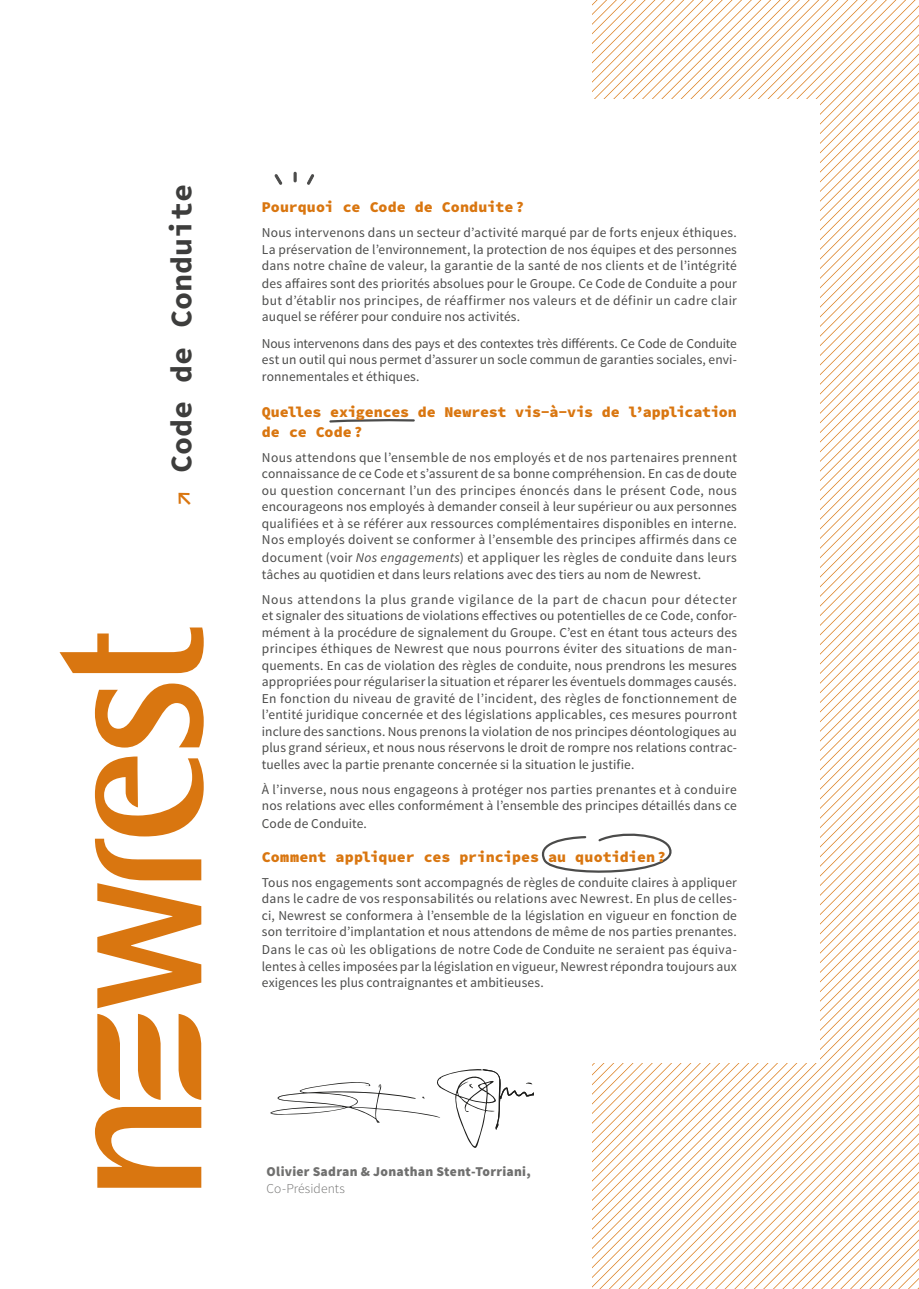
<style>
.page{position:relative;width:919px;height:1289px;background:#fff}
.page>*{position:absolute;margin:0;border:0;box-sizing:border-box;transform-origin:0 0}
.t1{font:30.15px "Source Code Variable";color:#3d3d3c}
.t2{font:15px/19.5px "Source Code Variable";letter-spacing:-.005em;color:#d97610}
.t3{font:13.5px/16.5px "Source Sans Pro";letter-spacing:.01em;color:#4b4b4a;text-align:justify}
.Labeur_drapeau{font:900 13.5px "Source Sans Pro";letter-spacing:.02em;color:#70706f}
.Labeur_drapeau-2{font:300 13.5px "Source Sans Pro";letter-spacing:.005em;color:#70706f}
.s1{font-size:28.5px;color:#d97610}
.s2{font-style:italic}
</style>
<div class="page">
<svg style="left:592px;top:0;width:326px;height:1288px"></svg>
<div style="left:262px;top:99px;width:557px;height:963px;background:#fff"></div>
<svg style="left:95px;top:1107px;width:106px;height:80px"></svg>
<svg style="left:95px;top:683px;width:109px;height:64px"></svg>
<svg style="left:60px;top:627px;width:144px;height:46px"></svg>
<svg style="left:95px;top:756px;width:109px;height:343px"></svg>
<svg style="left:307px;top:174px;width:8px;height:11px"></svg>
<svg style="left:294px;top:172px;width:2px;height:10px"></svg>
<svg style="left:274px;top:174px;width:9px;height:11px"></svg>
<svg style="left:329px;top:419px;width:86px;height:4px"></svg>
<svg style="left:541px;top:833px;width:131px;height:40px"></svg>
<svg style="left:270px;top:1069px;width:264px;height:79px"></svg>
<p class="t1" style="left:159px;top:507px;width:325px;rotate:-90deg"><span class="s1">↗</span> Code de Conduite</p>
<p class="t2" style="left:262px;top:198px;width:264px">Pourquoi ce Code de Conduite?</p>
<p class="t3" style="left:262px;top:224px;width:476px">Nous intervenons dans un secteur d’activité marqué par de forts enjeux éthiques.<br>La préservation de l’environnement, la protection de nos équipes et des personnes dans notre chaîne de valeur, la garantie de la santé de nos clients et de l’intégrité</p>
<p class="t3" style="left:262px;top:275px;width:476px">des affaires sont des priorités absolues pour le Groupe. Ce Code de Conduite a pour but d’établir nos principes, de réaffirmer nos valeurs et de définir un cadre clair auquel se référer pour conduire nos activités.</p>
<p class="t3" style="left:262px;top:335px;width:476px">Nous intervenons dans des pays et des contextes très différents. Ce Code de Conduite est un outil qui nous permet d’assurer un socle commun de garanties sociales, envi&shy;ronnementales et éthiques.</p>
<p class="t2" style="left:262px;top:403px;width:476px">Quelles exigences de Newrest vis-à-vis de l’application de ce Code?</p>
<p class="t3" style="left:262px;top:449px;width:476px">Nous attendons que l’ensemble de nos employés et de nos partenaires prennent connaissance de ce Code et s’assurent de sa bonne compréhension. En cas de doute ou question concernant l’un des principes énoncés dans le présent Code, nous encourageons nos employés à demander conseil à leur supérieur ou aux personnes qualifiées et à se référer aux ressources complémentaires disponibles en interne.<br>Nos employés doivent se conformer à l’ensemble des principes affirmés dans ce</p>
<p class="t3" style="left:262px;top:549px;width:476px">document (voir <span class="s2">Nos engagements</span>) et appliquer les règles de conduite dans leurs tâches au quotidien et dans leurs relations avec des tiers au nom de Newrest.</p>
<p class="t3" style="left:262px;top:591px;width:476px">Nous attendons la plus grande vigilance de la part de chacun pour détecter et signaler des situations de violations effectives ou potentielles de ce Code, confor&shy;mément à la procédure de signalement du Groupe. C’est en étant tous acteurs des principes éthiques de Newrest que nous pourrons éviter des situations de man&shy;quements. En cas de violation des règles de conduite, nous prendrons les mesures appropriées pour régulariser la situation et réparer les éventuels dommages causés.<br>En fonction du niveau de gravité de l’incident, des règles de fonctionnement de l’entité juridique concernée et des législations applicables, ces mesures pourront inclure des sanctions. Nous prenons la violation de nos principes déontologiques au plus grand sérieux, et nous nous réservons le droit de rompre nos relations contrac&shy;tuelles avec la partie prenante concernée si la situation le justifie.</p>
<p class="t3" style="left:262px;top:781px;width:476px">À l’inverse, nous nous engageons à protéger nos parties prenantes et à conduire nos relations avec elles conformément à l’ensemble des principes détaillés dans ce</p>
<p class="t3" style="left:262px;top:815px;width:107px">Code de Conduite.</p>
<p class="t2" style="left:262px;top:847px;width:406px">Comment appliquer ces principes au quotidien?</p>
<p class="t3" style="left:262px;top:874px;width:476px">Tous nos engagements sont accompagnés de règles de conduite claires à appliquer dans le cadre de vos responsabilités ou relations avec Newrest. En plus de celles&shy;ci, Newrest se conformera à l’ensemble de la législation en vigueur en fonction de son territoire d’implantation et nous attendons de même de nos parties prenantes.</p>
<p class="t3" style="left:262px;top:941px;width:476px">Dans le cas où les obligations de notre Code de Conduite ne seraient pas équiva&shy;lentes à celles imposées par la législation en vigueur, Newrest répondra toujours aux exigences les plus contraignantes et ambitieuses.</p>
<p class="Labeur_drapeau" style="left:266px;top:1162px;width:265px">Olivier Sadran &amp; Jonathan Stent-Torriani,</p>
<p class="Labeur_drapeau-2" style="left:266px;top:1179px;width:80px">Co-Présidents</p>
</div>
